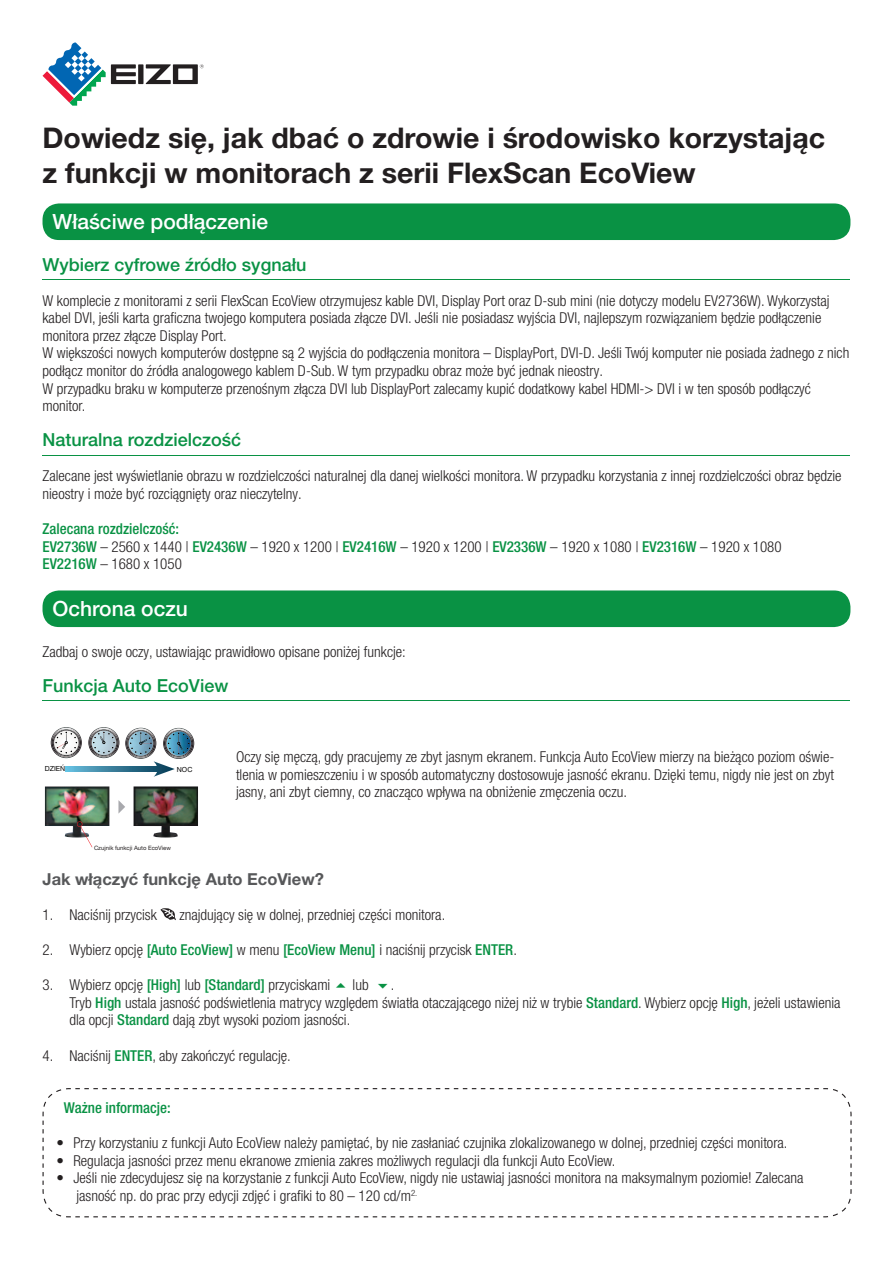
<style>
.page{position:relative;width:893px;height:1263px;background:#fff}
.page>*{position:absolute;margin:0;border:0;box-sizing:border-box;transform-origin:0 0}
.t1{font:700 28.5px/35.1px "Helvetica Neue LT Pro";color:#231f20}
.t2{font:500 21px "Helvetica Neue LT Pro";color:#fff}
.t3{font:500 18px "Helvetica Neue LT Pro";color:#099244}
.t4{font:700 16.5px "Helvetica Neue LT Pro";color:#57585a}
.t5{font:300 condensed 15px/17.5px "Helvetica Neue LT Pro";color:#231f20}
.t6{font:500 condensed 15px/17.5px "Helvetica Neue LT Pro";color:#099244}
.t7{font:7.05px "Helvetica Neue LT Pro";letter-spacing:-.005em;color:#000001}
.t8{font:6px "Helvetica Neue LT Pro";color:#231f20}
.s1{font-weight:300;color:#231f20}
.s2{font-weight:500;color:#099244}
</style>
<div class="page">
<svg style="left:43px;top:43px;width:161px;height:63px"></svg>
<div style="left:43px;top:203px;width:807px;height:37px;background:#099244;border-radius:16px"></div>
<hr style="left:43px;top:279px;width:807px;height:1px;background:#099244">
<hr style="left:43px;top:455px;width:807px;height:1px;background:#099244">
<hr style="left:43px;top:700px;width:807px;height:1px;background:#099244">
<div style="left:43px;top:590px;width:807px;height:37px;background:#099244;border-radius:16px"></div>
<img style="left:45px;top:786px;width:64px;height:51px">
<img style="left:134px;top:786px;width:64px;height:51px">
<svg style="left:118px;top:800px;width:7px;height:14px"></svg>
<svg style="left:77px;top:821px;width:15px;height:26px"></svg>
<svg style="left:65px;top:766px;width:60px;height:6px"></svg>
<svg style="left:51px;top:727px;width:31px;height:31px"></svg>
<svg style="left:88px;top:727px;width:31px;height:31px"></svg>
<svg style="left:125px;top:728px;width:69px;height:49px"></svg>
<svg style="left:160px;top:908px;width:16px;height:12px"></svg>
<svg style="left:43px;top:1088px;width:809px;height:129px"></svg>
<h1 class="t1" style="left:43px;top:119px;width:784px">Dowiedz się, jak dbać o zdrowie i środowisko korzystając z funkcji w monitorach z serii FlexScan EcoView</h1>
<h2 class="t2" style="left:53px;top:209px;width:217px">Właściwe podłączenie</h2>
<p class="t3" style="left:43px;top:253px;width:265px">Wybierz cyfrowe źródło sygnału</p>
<p class="t5" style="left:43px;top:292px;width:808px">W komplecie z monitorami z serii FlexScan EcoView otrzymujesz kable DVI, Display Port oraz D-sub mini (nie dotyczy modelu EV2736W). Wykorzystaj kabel DVI, jeśli karta graficzna twojego komputera posiada złącze DVI. Jeśli nie posiadasz wyjścia DVI, najlepszym rozwiązaniem będzie podłączenie monitora przez złącze Display Port.<br>W większości nowych komputerów dostępne są 2 wyjścia do podłączenia monitora – DisplayPort, DVI-D. Jeśli Twój komputer nie posiada żadnego z nich podłącz monitor do źródła analogowego kablem D-Sub. W tym przypadku obraz może być jednak nieostry.<br>W przypadku braku w komputerze przenośnym złącza DVI lub DisplayPort zalecamy kupić dodatkowy kabel HDMI-&gt; DVI i w ten sposób podłączyć monitor.</p>
<p class="t3" style="left:43px;top:429px;width:200px">Naturalna rozdzielczość</p>
<p class="t5" style="left:43px;top:467px;width:801px">Zalecane jest wyświetlanie obrazu w rozdzielczości naturalnej dla danej wielkości monitora. W przypadku korzystania z innej rozdzielczości obraz będzie nieostry i może być rozciągnięty oraz nieczytelny.</p>
<p class="t6" style="left:43px;top:520px;width:741px">Zalecana rozdzielczość:<br>EV2736W <span class="s1">– 2560 x 1440 |</span> EV2436W <span class="s1">– 1920 x 1200 |</span> EV2416W <span class="s1">– 1920 x 1200 |</span> EV2336W <span class="s1">– 1920 x 1080 |</span> EV2316W <span class="s1">– 1920 x 1080<br></span>EV2216W <span class="s1">– 1680 x 1050</span></p>
<h2 class="t2" style="left:53px;top:596px;width:137px">Ochrona oczu</h2>
<p class="t5" style="left:43px;top:643px;width:365px">Zadbaj o swoje oczy, ustawiając prawidłowo opisane poniżej funkcje:</p>
<p class="t3" style="left:43px;top:675px;width:187px">Funkcja Auto EcoView</p>
<p class="t7" style="left:45px;top:764px;width:22px">DZIEŃ</p>
<p class="t7" style="left:177px;top:765px;width:17px">NOC</p>
<p class="t8" style="left:94px;top:844px;width:78px">Czujnik funkcji Auto EcoView</p>
<p class="t5" style="left:236px;top:748px;width:600px;text-align:justify">Oczy się męczą, gdy pracujemy ze zbyt jasnym ekranem. Funkcja Auto EcoView mierzy na bieżąco poziom oświe&shy;tlenia w pomieszczeniu i w sposób automatyczny dostosowuje jasność ekranu. Dzięki temu, nigdy nie jest on zbyt jasny, ani zbyt ciemny, co znacząco wpływa na obniżenie zmęczenia oczu.</p>
<p class="t4" style="left:43px;top:869px;width:283px">Jak włączyć funkcję Auto EcoView?</p>
<p class="t5" style="left:43px;top:906px;width:116px">1. Naciśnij przycisk</p>
<p class="t5" style="left:179px;top:906px;width:267px">znajdujący się w dolnej, przedniej części monitora.</p>
<p class="t5" style="left:43px;top:941px;width:476px">2. Wybierz opcję <span class="s2">[Auto EcoView]</span> w menu <span class="s2">[EcoView Menu]</span> i naciśnij przycisk <span class="s2">ENTER</span>.</p>
<p class="t5" style="left:43px;top:976px;width:289px">3. Wybierz opcję <span class="s2">[High]</span> lub <span class="s2">[Standard]</span> przyciskami</p>
<p class="t5" style="left:353px;top:976px;width:18px">lub</p>
<p class="t5" style="left:70px;top:976px;width:773px;text-indent:321px">.<br>Tryb <span class="s2">High</span> ustala jasność podświetlenia matrycy względem światła otaczającego niżej niż w trybie <span class="s2">Standard</span>. Wybierz opcję <span class="s2">High</span>, jeżeli ustawienia dla opcji <span class="s2">Standard</span> dają zbyt wysoki poziom jasności.</p>
<p class="t5" style="left:43px;top:1046px;width:250px">4. Naciśnij <span class="s2">ENTER</span>, aby zakończyć regulację.</p>
<p class="t6" style="left:64px;top:1099px;width:108px">Ważne informacje:</p>
<p class="t5" style="left:56px;top:1134px;width:733px">• Przy korzystaniu z funkcji Auto EcoView należy pamiętać, by nie zasłaniać czujnika zlokalizowanego w dolnej, przedniej części monitora.</p>
<p class="t5" style="left:56px;top:1152px;width:560px">• Regulacja jasności przez menu ekranowe zmienia zakres możliwych regulacji dla funkcji Auto EcoView.</p>
<p class="t5" style="left:76px;top:1169px;width:728px;text-indent:-20px">• Jeśli nie zdecydujesz się na korzystanie z funkcji Auto EcoView, nigdy nie ustawiaj jasności monitora na maksymalnym poziomie! Zalecana jasność np. do prac przy edycji zdjęć i grafiki to 80 – 120 cd/m<sup>2.</sup></p>
</div>
